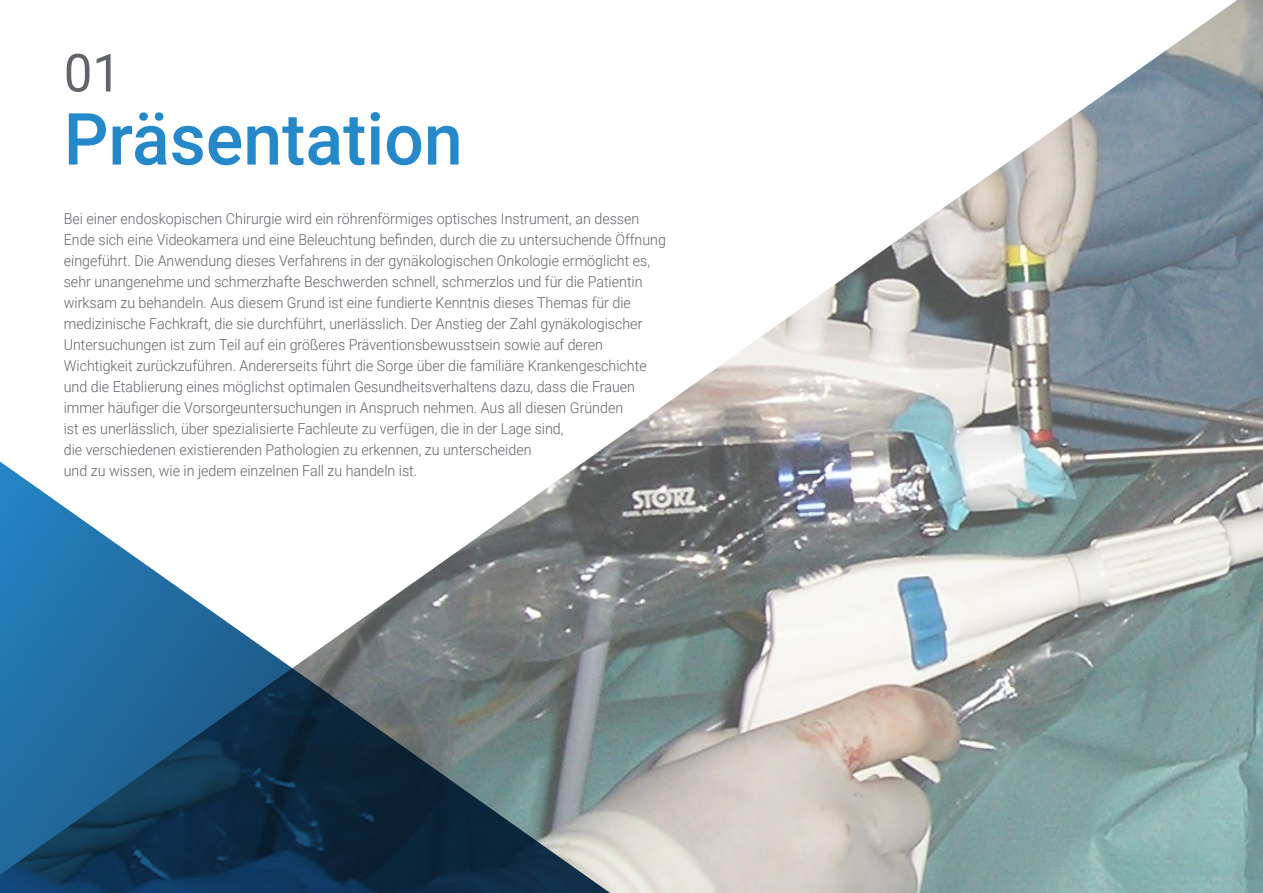
<style>
.page{position:relative;width:1263px;height:893px;background:#fff}
.page>*{position:absolute;margin:0;border:0;box-sizing:border-box;transform-origin:0 0}
.t1{font:500 72px "Roboto";color:#2488c9}
.t2{font:52.5px "Roboto";color:#61646a}
.t3{font:300 15px/21px "Roboto";color:#61646a;scale:.95 1}
</style>
<div class="page">
<img style="left:606px;top:0;width:657px;height:893px">
<svg style="left:0;top:446px;width:640px;height:447px"></svg>
<h2 class="t2" style="left:64px;top:36px;width:59px">01</h2>
<h1 class="t1" style="left:64px;top:89px;width:400px">Präsentation</h1>
<p class="t3" style="left:64px;top:207px;width:635px">Bei einer endoskopischen Chirurgie wird ein röhrenförmiges optisches Instrument, an dessen Ende sich eine Videokamera und eine Beleuchtung befinden, durch die zu untersuchende Öffnung eingeführt. Die Anwendung dieses Verfahrens in der gynäkologischen Onkologie ermöglicht es, sehr unangenehme und schmerzhafte Beschwerden schnell, schmerzlos und für die Patientin wirksam zu behandeln. Aus diesem Grund ist eine fundierte Kenntnis dieses Themas für die medizinische Fachkraft, die sie durchführt, unerlässlich. Der Anstieg der Zahl gynäkologischer Untersuchungen ist zum Teil auf ein größeres Präventionsbewusstsein sowie auf deren Wichtigkeit zurückzuführen. Andererseits führt die Sorge über die familiäre Krankengeschichte und die Etablierung eines möglichst optimalen Gesundheitsverhaltens dazu, dass die Frauen immer häufiger die Vorsorgeuntersuchungen in Anspruch nehmen. Aus all diesen Gründen<br>ist es unerlässlich, über spezialisierte Fachleute zu verfügen, die in der Lage sind,<br>die verschiedenen existierenden Pathologien zu erkennen, zu unterscheiden<br>und zu wissen, wie in jedem einzelnen Fall zu handeln ist.</p>
</div>
